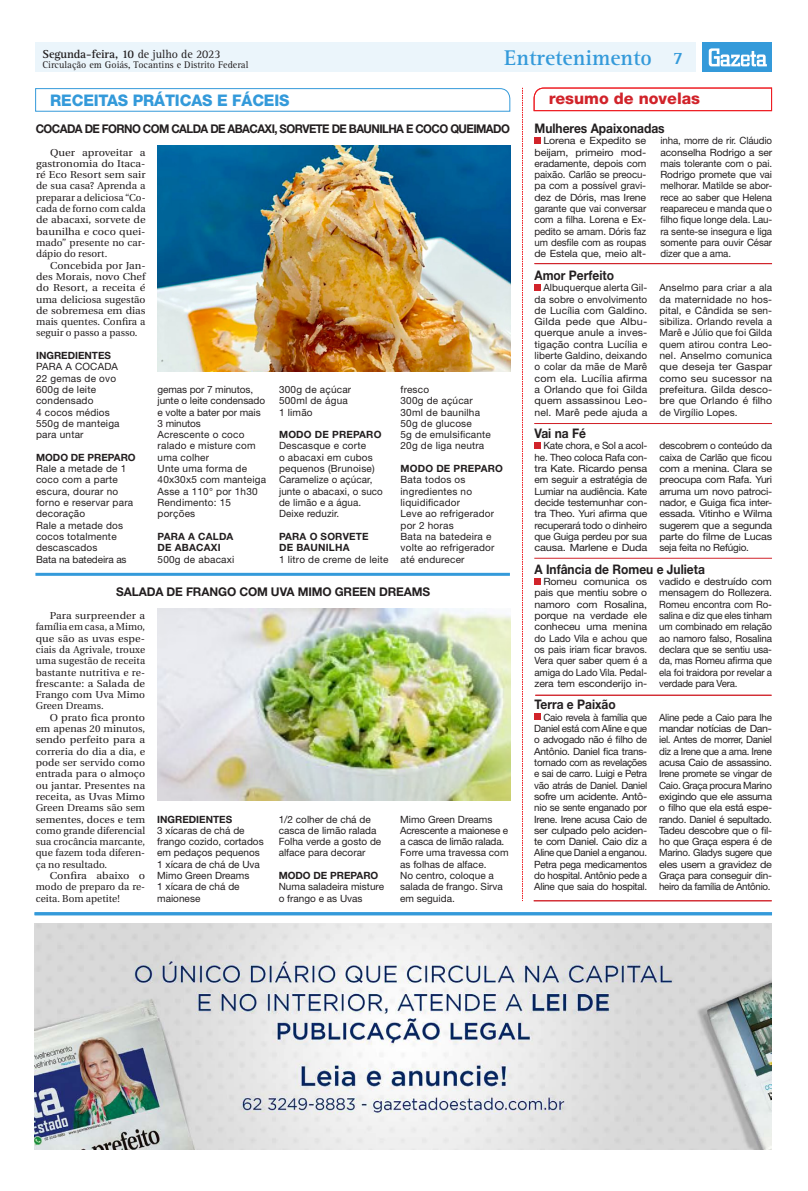
<style>
.page{position:relative;width:808px;height:1191px;background:#fff}
.page>*{position:absolute;margin:0;border:0;box-sizing:border-box;transform-origin:0 0}
.t1{font:700 22px "Rotis Serif";color:#349ada}
.t2{font:800 16px "Helvetica Neue";letter-spacing:-.01em;color:#349ada}
.t3{font:800 16px "Helvetica Neue";color:#d1232a}
.t4{font:700 13.2px "Helvetica Neue";color:#231f20;scale:.91 1}
.t5{font:700 12px "Helvetica Neue";letter-spacing:-.05em;color:#231f20;scale:.95 1}
.t6{font:700 12px "Helvetica Neue";letter-spacing:-.01em;color:#231f20}
.t7{font:700 12px "Rotis Serif";letter-spacing:-.01em;color:#231f20}
.t8{font:10px/11.3px "Helvetica Neue";color:#231f20;text-align:justify}
.t9{font:10px/11.3px "Helvetica Neue";letter-spacing:.02em;color:#231f20}
.t10{font:10px/11.3px "Utopia";color:#231f20;text-align:justify;scale:1.08 1}
.t11{font:10px/11.3px "Helvetica Neue";color:#231f20;text-align:justify;scale:1.07 1}
.t12{font:10px/11.3px "Utopia";color:#231f20;text-align:justify;scale:1.1 1}
.t13{font:10px/11.3px "Helvetica Neue";color:#231f20;text-align:justify;scale:1.06 1}
.t14{font:10px/11.3px "Utopia";color:#231f20;text-align:justify;scale:1.07 1}
.t15{font:700 10px/11.3px "Helvetica Neue";letter-spacing:.02em;color:#231f20}
.t16{font:700 10px "Helvetica Neue";color:#231f20}
.t17{font:10px "Rotis Serif";color:#231f20}
.s1{font-weight:400}
.s2{font-size:18px}
</style>
<div class="page">
<div style="left:35px;top:43px;width:660px;height:29px;background:#ebf5fb"></div>
<div style="left:702px;top:43px;width:69px;height:29px;background:#349ada"></div>
<svg style="left:709px;top:48px;width:58px;height:18px"></svg>
<hr style="left:534px;top:558px;width:238px;height:1px;background:#d1232a">
<img style="left:34px;top:923px;width:737px;height:226px">
<svg style="left:534px;top:88px;width:238px;height:23px"></svg>
<svg style="left:522px;top:88px;width:1px;height:813px"></svg>
<svg style="left:534px;top:137px;width:6px;height:6px"></svg>
<svg style="left:534px;top:284px;width:6px;height:6px"></svg>
<div style="left:534px;top:442px;width:6px;height:7px;background:#d1232a"></div>
<svg style="left:534px;top:578px;width:6px;height:6px"></svg>
<div style="left:534px;top:713px;width:6px;height:7px;background:#d1232a"></div>
<hr style="left:534px;top:263px;width:238px;height:1px;background:#d1232a">
<hr style="left:534px;top:423px;width:238px;height:1px;background:#d1232a">
<hr style="left:535px;top:695px;width:236px;height:1px;background:#d1232a">
<hr style="left:534px;top:900px;width:238px;height:1px;background:#d1232a">
<hr style="left:35px;top:912px;width:737px;height:3px;background:#349ada">
<svg style="left:35px;top:88px;width:475px;height:23px"></svg>
<img style="left:157px;top:145px;width:353px;height:226px">
<img style="left:157px;top:608px;width:353px;height:192px">
<hr style="left:35px;top:573px;width:475px;height:3px;background:#349ada">
<p class="t7" style="left:43px;top:47px;width:180px">Segunda-feira, 10 <span class="s1">de julho de 2023</span></p>
<p class="t17" style="left:43px;top:59px;width:207px">Circulação em Goiás, Tocantins e Distrito Federal</p>
<h1 class="t1" style="left:504px;top:45px;width:180px">Entretenimento <span class="s2">7</span></h1>
<h2 class="t2" style="left:50px;top:91px;width:241px">RECEITAS PRÁTICAS E FÁCEIS</h2>
<p class="t5" style="left:36px;top:121px;width:501px">COCADA DE FORNO COM CALDA DE ABACAXI, SORVETE DE BAUNILHA E COCO QUEIMADO</p>
<p class="t12" style="left:36px;top:147px;width:101px;text-indent:14px">Quer aproveitar a gastronomia do Itaca&shy;ré Eco Resort sem sair de sua casa? Aprenda a preparar a deliciosa “Co&shy;cada de forno com calda de abacaxi, sorvete de baunilha e coco quei&shy;mado” presente no car&shy;dápio do resort.</p>
<p class="t14" style="left:36px;top:260px;width:104px;text-indent:14px">Concebida por Jan&shy;des Morais, novo Chef do Resort, a receita é uma deliciosa sugestão de sobremesa em dias mais quentes. Confira a seguir o passo a passo.</p>
<p class="t16" style="left:36px;top:349px;width:76px">INGREDIENTES</p>
<p class="t9" style="left:36px;top:361px;width:85px">PARA A COCADA<br>22 gemas de ovo<br>600g de leite condensado<br>4 cocos médios<br>550g de manteiga para untar</p>
<p class="t16" style="left:36px;top:451px;width:101px">MODO DE PREPARO</p>
<p class="t9" style="left:36px;top:463px;width:99px">Rale a metade de 1 coco com a parte escura, dourar no forno e reservar para decoração<br>Rale a metade dos cocos totalmente descascados<br>Bata na batedeira as</p>
<p class="t9" style="left:158px;top:383px;width:110px">gemas por 7 minutos, junte o leite condensado e volte a bater por mais<br>3 minutos<br>Acrescente o coco ralado e misture com uma colher<br>Unte uma forma de<br>40x30x5 com manteiga<br>Asse a 110° por 1h30<br>Rendimento: 15 porções</p>
<p class="t15" style="left:158px;top:530px;width:77px">PARA A CALDA<br>DE ABACAXI</p>
<p class="t9" style="left:158px;top:553px;width:78px">500g de abacaxi</p>
<p class="t9" style="left:279px;top:383px;width:74px">300g de açúcar<br>500ml de água<br>1 limão</p>
<p class="t15" style="left:279px;top:429px;width:104px">MODO DE PREPARO</p>
<p class="t8" style="left:279px;top:440px;width:105px;text-align:left">Descasque e corte<br>o abacaxi em cubos pequenos (Brunoise)<br>Caramelize o açúcar, junte o abacaxi, o suco de limão e a água.<br>Deixe reduzir.</p>
<p class="t15" style="left:279px;top:530px;width:91px">PARA O SORVETE<br>DE BAUNILHA</p>
<p class="t9" style="left:279px;top:553px;width:111px">1 litro de creme de leite</p>
<p class="t9" style="left:400px;top:383px;width:92px">fresco<br>300g de açúcar<br>30ml de baunilha<br>50g de glucose<br>5g de emulsificante<br>20g de liga neutra</p>
<p class="t15" style="left:400px;top:462px;width:104px">MODO DE PREPARO</p>
<p class="t9" style="left:400px;top:474px;width:95px">Bata todos os ingredientes no liquidificador<br>Leve ao refrigerador por 2 horas<br>Bata na batedeira e volte ao refrigerador até endurecer</p>
<p class="t6" style="left:116px;top:585px;width:316px">SALADA DE FRANGO COM UVA MIMO GREEN DREAMS</p>
<p class="t10" style="left:36px;top:610px;width:103px;text-indent:14px">Para surpreender a família em casa, a Mimo, que são as uvas espe&shy;ciais da Agrivale, trouxe uma sugestão de receita bastante nutritiva e re&shy;frescante: a Salada de Frango com Uva Mimo Green Dreams.</p>
<p class="t10" style="left:36px;top:712px;width:103px;text-indent:14px">O prato fica pronto em apenas 20 minutos, sendo perfeito para a correria do dia a dia, e pode ser servido como entrada para o almoço ou jantar. Presentes na receita, as Uvas Mimo Green Dreams são sem sementes, doces e tem como grande diferencial sua crocância marcante, que fazem toda diferen&shy;ça no resultado.</p>
<p class="t12" style="left:36px;top:870px;width:101px;text-indent:14px">Confira abaixo o modo de preparo da re&shy;ceita. Bom apetite!</p>
<p class="t16" style="left:157px;top:812px;width:76px">INGREDIENTES</p>
<p class="t8" style="left:157px;top:824px;width:108px;text-align:left">3 xícaras de chá de frango cozido, cortados em pedaços pequenos<br>1 xícara de chá de Uva<br>Mimo Green Dreams<br>1 xícara de chá de maionese</p>
<p class="t8" style="left:279px;top:813px;width:104px;text-align:left">1/2 colher de chá de casca de limão ralada<br>Folha verde a gosto de alface para decorar</p>
<p class="t16" style="left:279px;top:869px;width:101px">MODO DE PREPARO</p>
<p class="t8" style="left:279px;top:881px;width:107px">Numa saladeira misture o frango e as Uvas</p>
<p class="t8" style="left:400px;top:813px;width:110px;text-align:left">Mimo Green Dreams<br>Acrescente a maionese e a casca de limão ralada.<br>Forre uma travessa com as folhas de alface.<br>No centro, coloque a salada de frango. Sirva em seguida.</p>
<h2 class="t3" style="left:549px;top:89px;width:153px">resumo de novelas</h2>
<p class="t11" style="left:534px;top:135px;width:106px;text-indent:9px">Lorena e Expedito se beijam, primeiro mod&shy;eradamente, depois com paixão. Carlão se preocu&shy;pa com a possível gravi&shy;dez de Dóris, mas Irene garante que vai conversar com a filha. Lorena e Ex&shy;pedito se amam. Dóris faz um desfile com as roupas de Estela que, meio alt-</p>
<p class="t8" style="left:660px;top:135px;width:113px">inha, morre de rir. Cláudio aconselha Rodrigo a ser mais tolerante com o pai.<br>Rodrigo promete que vai melhorar. Matilde se abor&shy;rece ao saber que Helena reapareceu e manda que o filho fique longe dela. Lau&shy;ra sente-se insegura e liga somente para ouvir César dizer que a ama.</p>
<h3 class="t4" style="left:534px;top:120px;width:145px">Mulheres Apaixonadas</h3>
<h3 class="t4" style="left:534px;top:267px;width:89px">Amor Perfeito</h3>
<p class="t8" style="left:534px;top:282px;width:114px;text-indent:9px">Albuquerque alerta Gil&shy;da sobre o envolvimento de Lucília com Galdino.<br>Gilda pede que Albu&shy;querque anule a inves&shy;tigação contra Lucília e liberte Galdino, deixando o colar da mãe de Marê com ela. Lucília afirma a Orlando que foi Gilda quem assassinou Leo&shy;nel. Marê pede ajuda a</p>
<p class="t8" style="left:659px;top:282px;width:114px">Anselmo para criar a ala da maternidade no hos&shy;pital, e Cândida se sen&shy;sibiliza. Orlando revela a Marê e Júlio que foi Gilda quem atirou contra Leo&shy;nel. Anselmo comunica que deseja ter Gaspar como seu sucessor na prefeitura. Gilda desco&shy;bre que Orlando é filho de Virgílio Lopes.</p>
<p class="t8" style="left:534px;top:440px;width:114px;text-indent:9px">Kate chora, e Sol a acol&shy;he. Theo coloca Rafa con&shy;tra Kate. Ricardo pensa em seguir a estratégia de Lumiar na audiência. Kate decide testemunhar con&shy;tra Theo. Yuri afirma que recuperará todo o dinheiro que Guiga perdeu por sua causa. Marlene e Duda</p>
<p class="t8" style="left:659px;top:440px;width:114px">descobrem o conteúdo da caixa de Carlão que ficou com a menina. Clara se preocupa com Rafa. Yuri arruma um novo patroci&shy;nador, e Guiga fica inter&shy;essada. Vitinho e Wilma sugerem que a segunda parte do filme de Lucas seja feita no Refúgio.</p>
<p class="t11" style="left:534px;top:576px;width:107px;text-indent:9px">Romeu comunica os pais que mentiu sobre o namoro com Rosalina, porque na verdade ele conheceu uma menina do Lado Vila e achou que os pais iriam ficar bravos.<br>Vera quer saber quem é a amiga do Lado Vila. Pedal&shy;zera tem esconderijo in-</p>
<p class="t13" style="left:659px;top:576px;width:108px">vadido e destruído com mensagem do Rollezera.<br>Romeu encontra com Ro&shy;salina e diz que eles tinham um combinado em relação ao namoro falso, Rosalina declara que se sentiu usa&shy;da, mas Romeu afirma que ela foi traidora por revelar a verdade para Vera.</p>
<p class="t8" style="left:534px;top:711px;width:114px;text-indent:9px">Caio revela à família que Daniel está com Aline e que o advogado não é filho de Antônio. Daniel fica trans&shy;tornado com as revelações e sai de carro. Luigi e Petra vão atrás de Daniel. Daniel sofre um acidente. Antô&shy;nio se sente enganado por Irene. Irene acusa Caio de ser culpado pelo aciden&shy;te com Daniel. Caio diz a Aline que Daniel a enganou.<br>Petra pega medicamentos do hospital. Antônio pede a Aline que saia do hospital.</p>
<p class="t8" style="left:659px;top:711px;width:114px">Aline pede a Caio para lhe mandar notícias de Dan&shy;iel. Antes de morrer, Daniel diz a Irene que a ama. Irene acusa Caio de assassino.<br>Irene promete se vingar de Caio. Graça procura Marino exigindo que ele assuma o filho que ela está espe&shy;rando. Daniel é sepultado.<br>Tadeu descobre que o fil&shy;ho que Graça espera é de Marino. Gladys sugere que eles usem a gravidez de Graça para conseguir din&shy;heiro da família de Antônio.</p>
<h3 class="t4" style="left:534px;top:425px;width:58px">Vai na Fé</h3>
<h3 class="t4" style="left:534px;top:561px;width:189px">A Infância de Romeu e Julieta</h3>
<h3 class="t4" style="left:534px;top:696px;width:91px">Terra e Paixão</h3>
</div>
